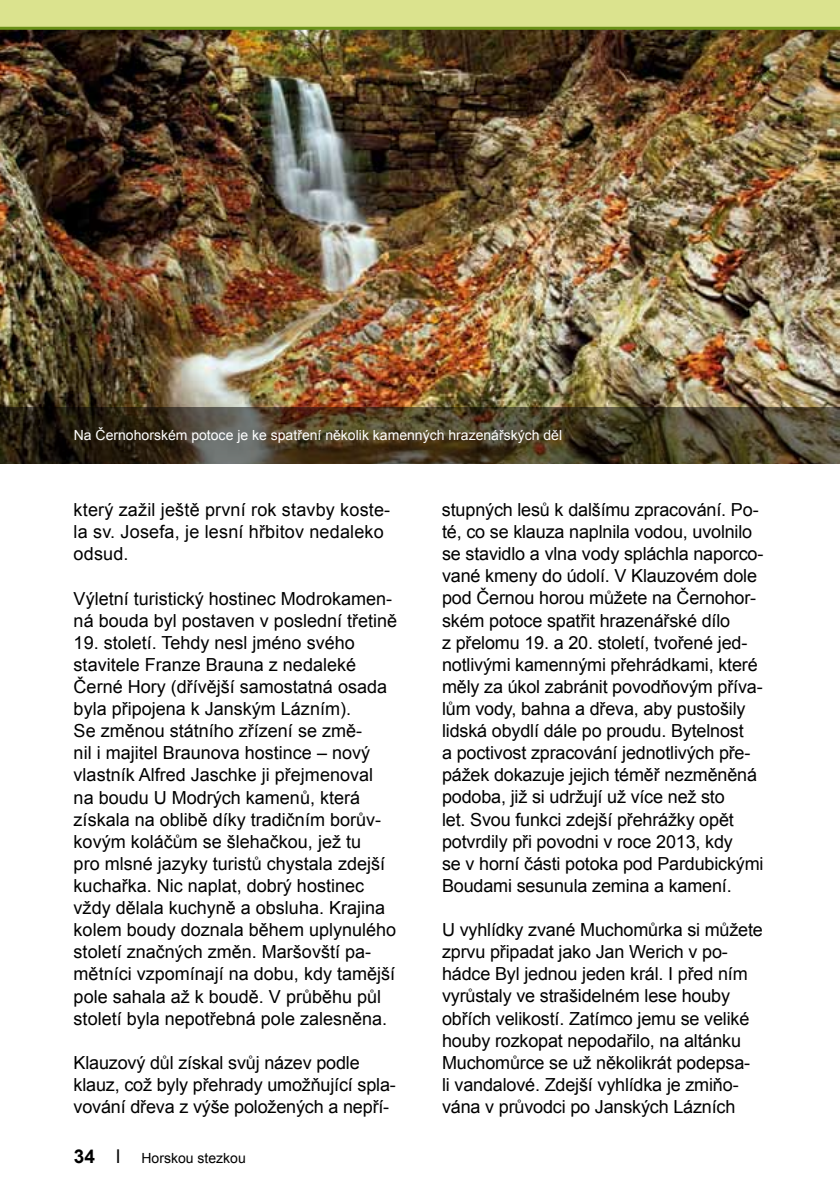
<style>
.page{position:relative;width:840px;height:1191px;background:#fff}
.page>*{position:absolute;margin:0;border:0;box-sizing:border-box;transform-origin:0 0}
.t1{font:18px/22.2px "Arial";letter-spacing:-.01em;color:#000}
.t2{font:18px/22.2px "Arial";letter-spacing:.01em;color:#000}
.t3{font:14px "Arial";color:#fff}
.t4{font:14px "Arial";color:#000}
.s1{font-weight:700;font-size:19px}
.s2{font-size:19px}
</style>
<div class="page">
<img style="left:0;top:30px;width:839px;height:377px">
<div style="left:0;top:0;width:839px;height:28px;background:#dbe38e"></div>
<hr style="left:0;top:27px;width:839px;height:3px;background:#699118">
<svg style="left:0;top:407px;width:839px;height:57px;background:#443a26"></svg>
<p class="t3" style="left:74px;top:426px;width:489px">Na Černohorském potoce je ke spatření několik kamenných hrazenářských děl</p>
<p class="t2" style="left:74px;top:499px;width:318px">který zažil ještě první rok stavby koste&shy;la sv. Josefa, je lesní hřbitov nedaleko odsud.</p>
<p class="t1" style="left:74px;top:587px;width:325px">Výletní turistický hostinec Modrokamen&shy;ná bouda byl postaven v poslední třetině</p>
<p class="t1" style="left:74px;top:631px;width:324px">19. století. Tehdy nesl jméno svého stavitele Franze Brauna z nedaleké Černé Hory (dřívější samostatná osada byla připojena k Janským Lázním).<br>Se změnou státního zřízení se změ-<br>nil i majitel Braunova hostince – nový vlastník Alfred Jaschke ji přejmenoval na boudu U Modrých kamenů, která získala na oblibě díky tradičním borův&shy;kovým koláčům se šlehačkou, jež tu<br>pro mlsné jazyky turistů chystala zdejší kuchařka. Nic naplat, dobrý hostinec vždy dělala kuchyně a obsluha. Krajina kolem boudy doznala během uplynulého století značných změn. Maršovští pa&shy;mětníci vzpomínají na dobu, kdy tamější pole sahala až k boudě. V průběhu půl století byla nepotřebná pole zalesněna.</p>
<p class="t1" style="left:74px;top:1051px;width:323px">Klauzový důl získal svůj název podle klauz, což byly přehrady umožňující spla&shy;vování dřeva z výše položených a nepří-</p>
<p class="t4" style="left:74px;top:1148px;width:173px"><span class="s1">34</span> <span class="s2">l</span> Horskou stezkou</p>
<p class="t1" style="left:442px;top:499px;width:323px">stupných lesů k dalšímu zpracování. Po&shy;té, co se klauza naplnila vodou, uvolnilo se stavidlo a vlna vody spláchla naporco&shy;vané kmeny do údolí. V Klauzovém dole pod Černou horou můžete na Černohor&shy;ském potoce spatřit hrazenářské dílo<br>z přelomu 19. a 20. století, tvořené jed&shy;notlivými kamennými přehrádkami, které měly za úkol zabránit povodňovým příva&shy;lům vody, bahna a dřeva, aby pustošily lidská obydlí dále po proudu. Bytelnost<br>a poctivost zpracování jednotlivých pře&shy;pážek dokazuje jejich téměř nezměněná podoba, již si udržují už více než sto<br>let. Svou funkci zdejší přehrážky opět potvrdily při povodni v roce 2013, kdy<br>se v horní části potoka pod Pardubickými Boudami sesunula zemina a kamení.</p>
<p class="t1" style="left:442px;top:919px;width:322px">U vyhlídky zvané Muchomůrka si můžete zprvu připadat jako Jan Werich v po&shy;hádce Byl jednou jeden král. I před ním vyrůstaly ve strašidelném lese houby obřích velikostí. Zatímco jemu se veliké houby rozkopat nepodařilo, na altánku Muchomůrce se už několikrát podepsa-<br>li vandalové. Zdejší vyhlídka je zmiňo&shy;vána v průvodci po Janských Lázních</p>
</div>
